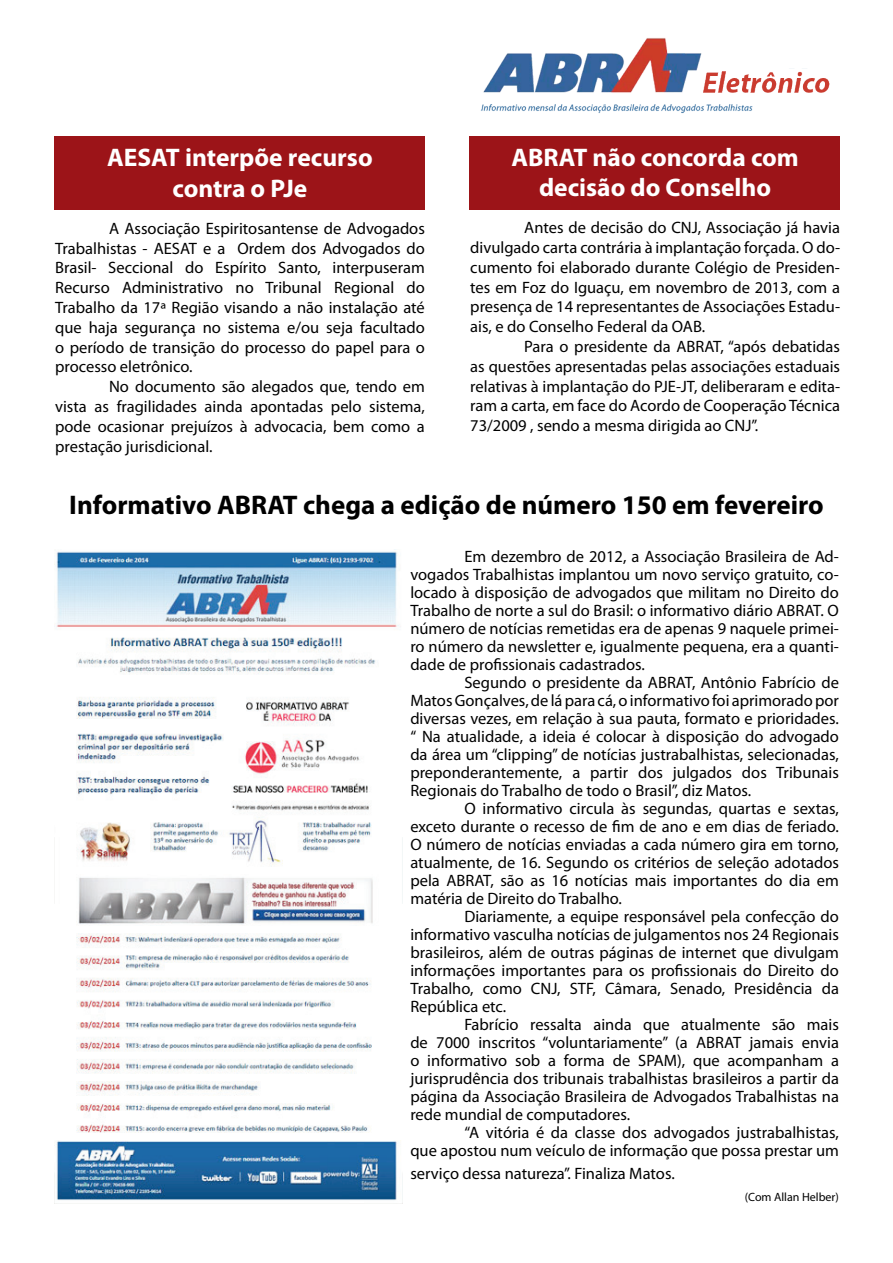
<style>
.page{position:relative;width:893px;height:1263px;background:#fff}
.page>*{position:absolute;margin:0;border:0;box-sizing:border-box;transform-origin:0 0}
.t1{font:700 27px "Myriad Pro";color:#000}
.t2{font:700 25.5px/30.6px "Myriad Pro";color:#fff;text-align:center}
.t3{font:16.5px/18px "Myriad Pro";color:#000;text-align:justify}
.t4{font:12px "Myriad Pro";color:#000}
</style>
<div class="page">
<img style="left:480px;top:38px;width:350px;height:76px">
<img style="left:54px;top:549px;width:349px;height:655px">
<div style="left:54px;top:137px;width:371px;height:73px;background:#9c1418"></div>
<div style="left:469px;top:136px;width:371px;height:73px;background:#9c1418"></div>
<h2 class="t2" style="left:107px;top:142px;width:267px">AESAT interpõe recurso contra o PJe</h2>
<p class="t3" style="left:55px;top:218px;width:371px;line-height:19.8px;text-indent:54px">A Associação Espiritosantense de Advogados Trabalhistas - AESAT e a Ordem dos Advogados do Brasil- Seccional do Espírito Santo, interpuseram Recurso Administrativo no Tribunal Regional do Trabalho da 17ª Região visando a não instalação até que haja segurança no sistema e/ou seja facultado o período de transição do processo do papel para o processo eletrônico.</p>
<p class="t3" style="left:55px;top:377px;width:371px;line-height:19.8px;text-indent:54px">No documento são alegados que, tendo em vista as fragilidades ainda apontadas pelo sistema, pode ocasionar prejuízos à advocacia, bem como a prestação jurisdicional.</p>
<h2 class="t2" style="left:511px;top:141px;width:289px">ABRAT não concorda com decisão do Conselho</h2>
<p class="t3" style="left:470px;top:217px;width:371px;line-height:19.8px;text-indent:54px">Antes de decisão do CNJ, Associação já havia divulgado carta contrária à implantação forçada. O do&shy;cumento foi elaborado durante Colégio de Presiden&shy;tes em Foz do Iguaçu, em novembro de 2013, com a presença de 14 representantes de Associações Estadu&shy;ais, e do Conselho Federal da OAB.</p>
<p class="t3" style="left:470px;top:336px;width:371px;line-height:19.8px;text-indent:54px">Para o presidente da ABRAT, “após debatidas as questões apresentadas pelas associações estaduais relativas à implantação do PJE-JT, deliberaram e edita&shy;ram a carta, em face do Acordo de Cooperação Técnica 73/2009 , sendo a mesma dirigida ao CNJ”.</p>
<h1 class="t1" style="left:69px;top:487px;width:756px">Informativo ABRAT chega a edição de número 150 em fevereiro</h1>
<p class="t3" style="left:410px;top:547px;width:430px;text-indent:54px">Em dezembro de 2012, a Associação Brasileira de Ad&shy;vogados Trabalhistas implantou um novo serviço gratuito, co&shy;locado à disposição de advogados que militam no Direito do Trabalho de norte a sul do Brasil: o informativo diário ABRAT. O número de notícias remetidas era de apenas 9 naquele primei&shy;ro número da newsletter e, igualmente pequena, era a quanti&shy;dade de profissionais cadastrados.</p>
<p class="t3" style="left:410px;top:673px;width:430px;text-indent:54px">Segundo o presidente da ABRAT, Antônio Fabrício de Matos Gonçalves, de lá para cá, o informativo foi aprimorado por diversas vezes, em relação à sua pauta, formato e prioridades. “ Na atualidade, a ideia é colocar à disposição do advogado da área um “clipping” de notícias justrabalhistas, selecionadas, preponderantemente, a partir dos julgados dos Tribunais Regionais do Trabalho de todo o Brasil”, diz Matos.</p>
<p class="t3" style="left:410px;top:799px;width:430px;text-indent:54px">O informativo circula às segundas, quartas e sextas, exceto durante o recesso de fim de ano e em dias de feriado.<br>O número de notícias enviadas a cada número gira em torno, atualmente, de 16. Segundo os critérios de seleção adotados pela ABRAT, são as 16 notícias mais importantes do dia em matéria de Direito do Trabalho.</p>
<p class="t3" style="left:410px;top:907px;width:430px;text-indent:54px">Diariamente, a equipe responsável pela confecção do informativo vasculha notícias de julgamentos nos 24 Regionais brasileiros, além de outras páginas de internet que divulgam informações importantes para os profissionais do Direito do Trabalho, como CNJ, STF, Câmara, Senado, Presidência da República etc.</p>
<p class="t3" style="left:410px;top:1015px;width:430px;text-indent:54px">Fabrício ressalta ainda que atualmente são mais de 7000 inscritos “voluntariamente” (a ABRAT jamais envia o informativo sob a forma de SPAM), que acompanham a jurisprudência dos tribunais trabalhistas brasileiros a partir da página da Associação Brasileira de Advogados Trabalhistas na rede mundial de computadores.</p>
<p class="t3" style="left:410px;top:1123px;width:430px;text-align:right">“A vitória é da classe dos advogados justrabalhistas,<br>que apostou num veículo de informação que possa prestar um</p>
<p class="t3" style="left:410px;top:1164px;width:266px">serviço dessa natureza”. Finaliza Matos.</p>
<p class="t4" style="left:745px;top:1190px;width:96px">(Com Allan Helber)</p>
</div>
